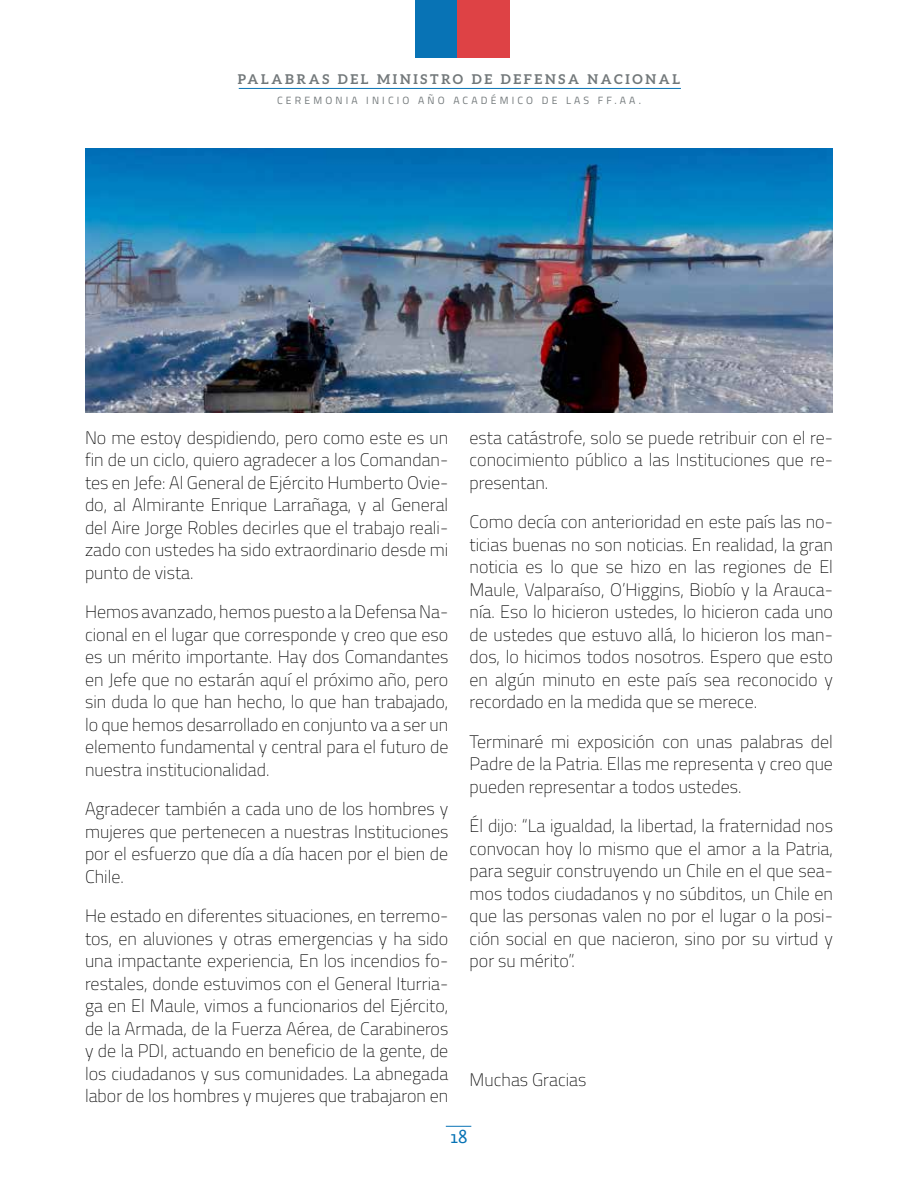
<style>
.page{position:relative;width:918px;height:1188px;background:#fff}
.page>*{position:absolute;margin:0;border:0;box-sizing:border-box;transform-origin:0 0}
.t1{font:19.5px "Nexus Sans";color:#0873b5}
.t2{font:100 18px/22.5px "Titillium Web";color:#000;text-align:justify}
.t3{font:700 13.5px "Aleo";letter-spacing:.2em;color:#72787a}
.t4{font:10.5px "Titillium Web";letter-spacing:.3em;color:#72787a}
</style>
<div class="page">
<div style="left:415px;top:0;width:43px;height:58px;background:#0873b5"></div>
<div style="left:458px;top:0;width:52px;height:58px;background:#de4245"></div>
<svg style="left:446px;top:1126px;width:25px;height:1px"></svg>
<hr style="left:239px;top:88px;width:442px;height:1px;background:#0873b5">
<img style="left:85px;top:149px;width:748px;height:263px">
<p class="t3" style="left:238px;top:71px;width:444px">PALABRAS DEL MINISTRO DE DEFENSA NACIONAL</p>
<p class="t4" style="left:277px;top:92px;width:366px">CEREMONIA INICIO AÑO ACADÉMICO DE LAS FF.AA.</p>
<p class="t2" style="left:85px;top:425px;width:365px">No me estoy despidiendo, pero como este es un fin de un ciclo, quiero agradecer a los Comandan&shy;tes en Jefe: Al General de Ejército Humberto Ovie&shy;do, al Almirante Enrique Larrañaga, y al General del Aire Jorge Robles decirles que el trabajo reali&shy;zado con ustedes ha sido extraordinario desde mi punto de vista.</p>
<p class="t2" style="left:85px;top:600px;width:365px">Hemos avanzado, hemos puesto a la Defensa Na&shy;cional en el lugar que corresponde y creo que eso es un mérito importante. Hay dos Comandantes en Jefe que no estarán aquí el próximo año, pero sin duda lo que han hecho, lo que han trabajado, lo que hemos desarrollado en conjunto va a ser un elemento fundamental y central para el futuro de nuestra institucionalidad.</p>
<p class="t2" style="left:85px;top:797px;width:365px">Agradecer también a cada uno de los hombres y mujeres que pertenecen a nuestras Instituciones por el esfuerzo que día a día hacen por el bien de Chile.</p>
<p class="t2" style="left:85px;top:904px;width:365px">He estado en diferentes situaciones, en terremo&shy;tos, en aluviones y otras emergencias y ha sido una impactante experiencia, En los incendios fo&shy;restales, donde estuvimos con el General Iturria&shy;ga en El Maule, vimos a funcionarios del Ejército, de la Armada, de la Fuerza Aérea, de Carabineros y de la PDI, actuando en beneficio de la gente, de los ciudadanos y sus comunidades. La abnegada labor de los hombres y mujeres que trabajaron en</p>
<p class="t2" style="left:470px;top:425px;width:365px">esta catástrofe, solo se puede retribuir con el re&shy;conocimiento público a las Instituciones que re&shy;presentan.</p>
<p class="t2" style="left:470px;top:510px;width:365px">Como decía con anterioridad en este país las no&shy;ticias buenas no son noticias. En realidad, la gran noticia es lo que se hizo en las regiones de El Maule, Valparaíso, O’Higgins, Biobío y la Arauca&shy;nía. Eso lo hicieron ustedes, lo hicieron cada uno de ustedes que estuvo allá, lo hicieron los man&shy;dos, lo hicimos todos nosotros. Espero que esto en algún minuto en este país sea reconocido y recordado en la medida que se merece.</p>
<p class="t2" style="left:470px;top:730px;width:365px">Terminaré mi exposición con unas palabras del Padre de la Patria. Ellas me representa y creo que pueden representar a todos ustedes.</p>
<p class="t2" style="left:470px;top:814px;width:365px">Él dijo: “La igualdad, la libertad, la fraternidad nos convocan hoy lo mismo que el amor a la Patria, para seguir construyendo un Chile en el que sea&shy;mos todos ciudadanos y no súbditos, un Chile en que las personas valen no por el lugar o la posi&shy;ción social en que nacieron, sino por su virtud y por su mérito”.</p>
<p class="t2" style="left:470px;top:1068px;width:118px">Muchas Gracias</p>
<p class="t1" style="left:450px;top:1124px;width:19px">18</p>
</div>
